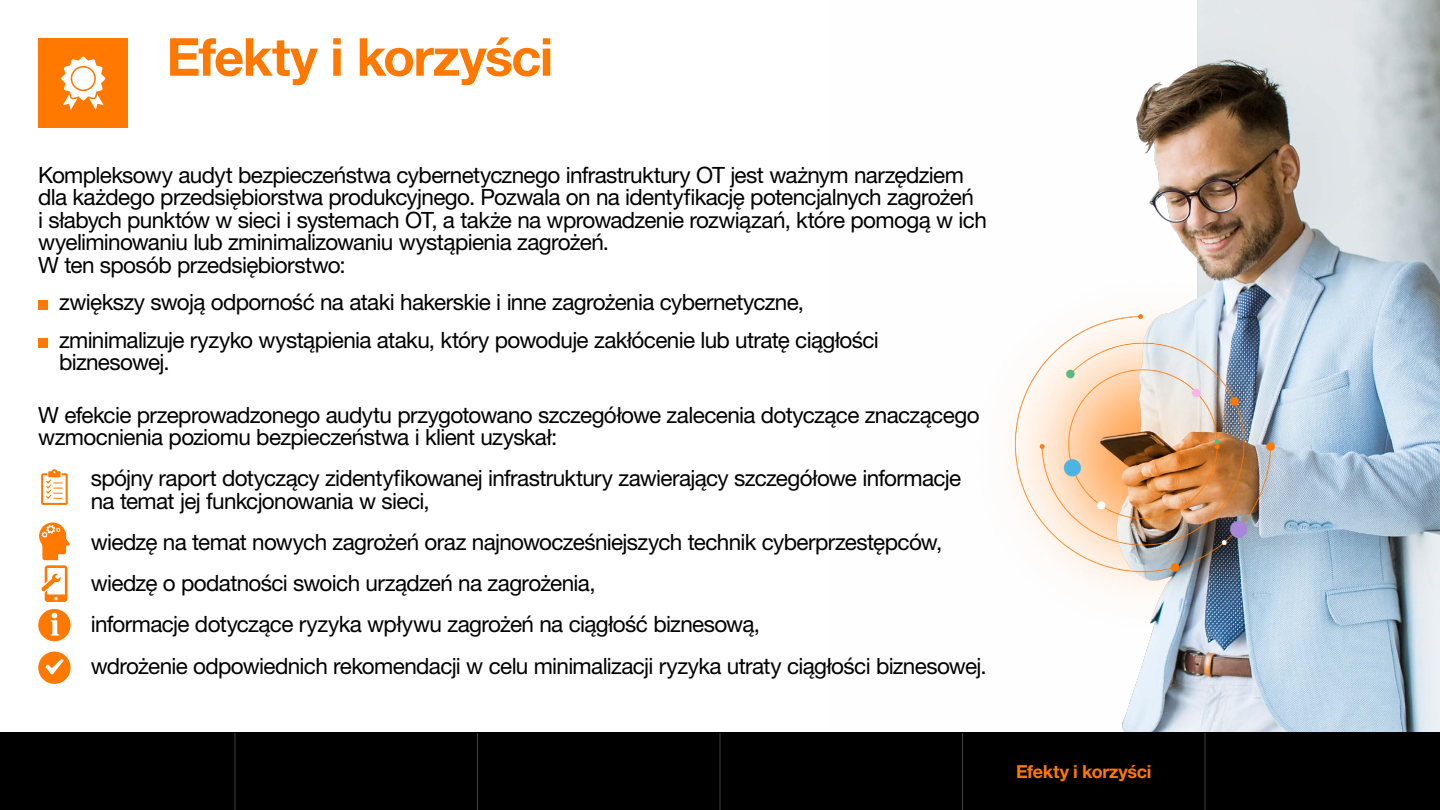
<style>
.page{position:relative;width:1440px;height:810px;background:#fff}
.page>*{position:absolute;margin:0;border:0;box-sizing:border-box;transform-origin:0 0}
.t1{font:700 52.5px "Helvetica Neue LT Pro";letter-spacing:-.035em;color:#ff7900}
.t2{font:22.5px/22.5px "Helvetica Neue LT Pro";letter-spacing:-.03em;color:#000}
.t3{font:700 18px "Helvetica Neue LT Pro";letter-spacing:-.02em;color:#ff7900}
</style>
<div class="page">
<img style="left:830px;top:0;width:610px;height:733px">
<div style="left:38px;top:300px;width:10px;height:10px;background:#ff7900"></div>
<div style="left:38px;top:338px;width:10px;height:10px;background:#ff7900"></div>
<div style="left:38px;top:38px;width:90px;height:90px;background:#ff7900"></div>
<svg style="left:61px;top:56px;width:44px;height:54px"></svg>
<svg style="left:41px;top:469px;width:27px;height:36px"></svg>
<svg style="left:38px;top:652px;width:33px;height:32px"></svg>
<svg style="left:39px;top:522px;width:31px;height:80px"></svg>
<svg style="left:38px;top:609px;width:33px;height:32px"></svg>
<div style="left:0;top:733px;width:1440px;height:77px;background:#000"></div>
<hr style="left:235px;top:733px;width:1px;height:77px;background:#fff">
<hr style="left:477px;top:733px;width:1px;height:77px;background:#fff">
<hr style="left:962px;top:733px;width:1px;height:77px;background:#fff">
<hr style="left:720px;top:733px;width:1px;height:77px;background:#fff">
<hr style="left:1205px;top:733px;width:1px;height:77px;background:#fff">
<h1 class="t1" style="left:166px;top:25px;width:388px">Efekty i korzyści</h1>
<p class="t2" style="left:38px;top:163px;width:950px">Kompleksowy audyt bezpieczeństwa cybernetycznego infrastruktury OT jest ważnym narzędziem dla każdego przedsiębiorstwa produkcyjnego. Pozwala on na identyfikację potencjalnych zagrożeń<br>i słabych punktów w sieci i systemach OT, a także na wprowadzenie rozwiązań, które pomogą w ich wyeliminowaniu lub zminimalizowaniu wystąpienia zagrożeń.<br>W ten sposób przedsiębiorstwo:</p>
<p class="t2" style="left:59px;top:283px;width:821px;line-height:37.5px">zwiększy swoją odporność na ataki hakerskie i inne zagrożenia cybernetyczne, zminimalizuje ryzyko wystąpienia ataku, który powoduje zakłócenie lub utratę ciągłości</p>
<p class="t2" style="left:59px;top:350px;width:112px">biznesowej.</p>
<p class="t2" style="left:38px;top:403px;width:943px">W efekcie przeprowadzonego audytu przygotowano szczegółowe zalecenia dotyczące znaczącego wzmocnienia poziomu bezpieczeństwa i klient uzyskał:</p>
<p class="t2" style="left:91px;top:467px;width:872px">spójny raport dotyczący zidentyfikowanej infrastruktury zawierający szczegółowe informacje na temat jej funkcjonowania w sieci,</p>
<p class="t2" style="left:91px;top:521px;width:898px;line-height:41.2px">wiedzę na temat nowych zagrożeń oraz najnowocześniejszych technik cyberprzestępców, wiedzę o podatności swoich urządzeń na zagrożenia,<br>informacje dotyczące ryzyka wpływu zagrożeń na ciągłość biznesową,<br>wdrożenie odpowiednich rekomendacji w celu minimalizacji ryzyka utraty ciągłości biznesowej.</p>
<p class="t3" style="left:1016px;top:761px;width:137px">Efekty i korzyści</p>
</div>
